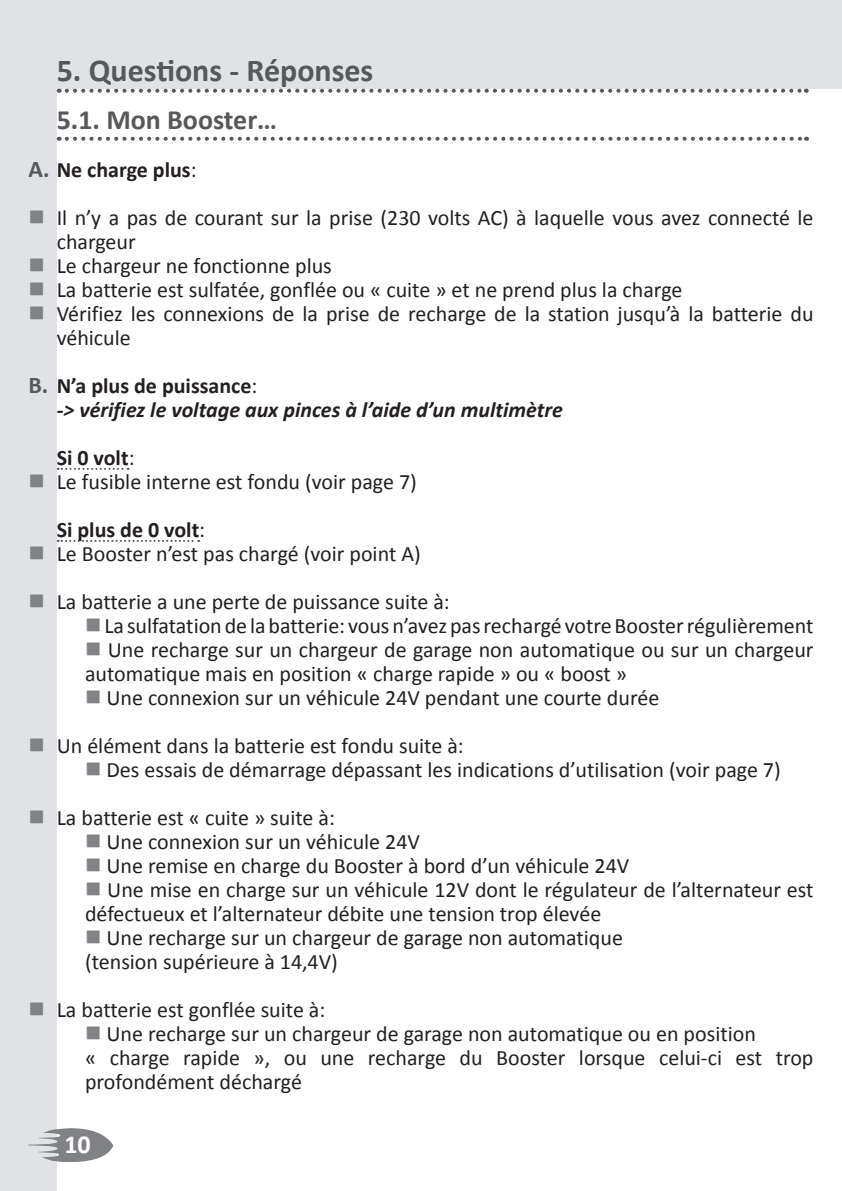
<style>
.page{position:relative;width:842px;height:1191px;background:#fff}
.page>*{position:absolute;margin:0;border:0;box-sizing:border-box;transform-origin:0 0}
.t1{font:700 32px "Calibri";color:#57585a}
.t2{font:700 28px "Calibri";color:#57585a}
.t3{font:700 26px "Calibri";color:#fff}
.t4{font:22px/24px "Calibri";color:#231f20}
.t5{font:italic 700 22px/48px "Calibri";color:#231f20}
.t6{font:700 22px "Calibri";color:#231f20}
.t7{font:22px "Wingdings";color:#808285}
.s1{font-size:24px;color:#57585a}
.s2{font-weight:400}
.s3{font-style:normal}
.s4{font-weight:400;font-style:normal}
.s5{font-weight:700}
.s6{color:#808285}
</style>
<div class="page">
<div style="left:0;top:0;width:57px;height:1191px;background:#e1e2e5"></div>
<div style="left:0;top:0;width:842px;height:88px;background:#e1e2e4"></div>
<svg style="left:28px;top:1128px;width:85px;height:34px"></svg>
<hr style="left:841px;top:0;width:1px;height:1191px;background:#e1e2e5">
<svg style="left:67px;top:89px;width:740px;height:4px"></svg>
<svg style="left:67px;top:137px;width:740px;height:4px"></svg>
<svg style="left:58px;top:468px;width:71px;height:2px"></svg>
<svg style="left:58px;top:540px;width:141px;height:2px"></svg>
<h1 class="t1" style="left:57px;top:50px;width:318px">5. Questions - Réponses</h1>
<p class="t2" style="left:57px;top:102px;width:222px">5.1. Mon Booster…</p>
<p class="t6" style="left:28px;top:156px;width:170px"><span class="s1">A.</span> Ne charge plus<span class="s2">:</span></p>
<p class="t4" style="left:57px;top:204px;width:758px">Il n’y a pas de courant sur la prise (230 volts AC) à laquelle vous avez connecté le chargeur<br>Le chargeur ne fonctionne plus<br>La batterie est sulfatée, gonflée ou « cuite » et ne prend plus la charge<br>Vérifiez les connexions de la prise de recharge de la station jusqu’à la batterie du véhicule</p>
<p class="t6" style="left:28px;top:372px;width:231px"><span class="s1">B.</span> N’a plus de puissance<span class="s2">:</span></p>
<p class="t7" style="left:28px;top:469px;width:18px">■</p>
<p class="t7" style="left:28px;top:733px;width:18px">■</p>
<p class="t7" style="left:28px;top:805px;width:18px">■</p>
<p class="t7" style="left:28px;top:997px;width:18px">■</p>
<p class="t5" style="left:57px;top:384px;width:508px">-&gt; vérifiez le voltage aux pinces à l’aide d’un multimètre<br><span class="s3">Si 0 volt</span><span class="s4">:</span></p>
<p class="t4" style="left:57px;top:456px;width:362px;line-height:48px">Le fusible interne est fondu (voir page 7)<br><span class="s5">Si plus de 0 volt</span>:</p>
<p class="t4" style="left:57px;top:528px;width:395px;line-height:48px">Le Booster n’est pas chargé (voir point A)<br>La batterie a une perte de puissance suite à:</p>
<p class="t4" style="left:85px;top:612px;width:730px"><span class="s6">■</span> La sulfatation de la batterie: vous n’avez pas rechargé votre Booster régulièrement</p>
<p class="t4" style="left:85px;top:636px;width:730px"><span class="s6">■</span> Une recharge sur un chargeur de garage non automatique ou sur un chargeur automatique mais en position « charge rapide » ou « boost »</p>
<p class="t4" style="left:57px;top:672px;width:604px;line-height:48px;text-indent:28px"><span class="s6">■</span> Une connexion sur un véhicule 24V pendant une courte durée<br>Un élément dans la batterie est fondu suite à:</p>
<p class="t4" style="left:57px;top:744px;width:726px;line-height:48px;text-indent:28px"><span class="s6">■</span> Des essais de démarrage dépassant les indications d’utilisation (voir page 7)<br>La batterie est « cuite » suite à:</p>
<p class="t4" style="left:85px;top:828px;width:336px"><span class="s6">■</span> Une connexion sur un véhicule 24V</p>
<p class="t4" style="left:85px;top:852px;width:546px"><span class="s6">■</span> Une remise en charge du Booster à bord d’un véhicule 24V</p>
<p class="t4" style="left:85px;top:876px;width:730px"><span class="s6">■</span> Une mise en charge sur un véhicule 12V dont le régulateur de l’alternateur est défectueux et l’alternateur débite une tension trop élevée</p>
<p class="t4" style="left:85px;top:924px;width:539px"><span class="s6">■</span> Une recharge sur un chargeur de garage non automatique (tension supérieure à 14,4V)</p>
<p class="t4" style="left:57px;top:996px;width:270px">La batterie est gonflée suite à:</p>
<p class="t4" style="left:85px;top:1020px;width:730px"><span class="s6">■</span> Une recharge sur un chargeur de garage non automatique ou en position<br>« charge rapide », ou une recharge du Booster lorsque celui-ci est trop profondément déchargé</p>
<p class="t3" style="left:64px;top:1128px;width:28px">10</p>
</div>
